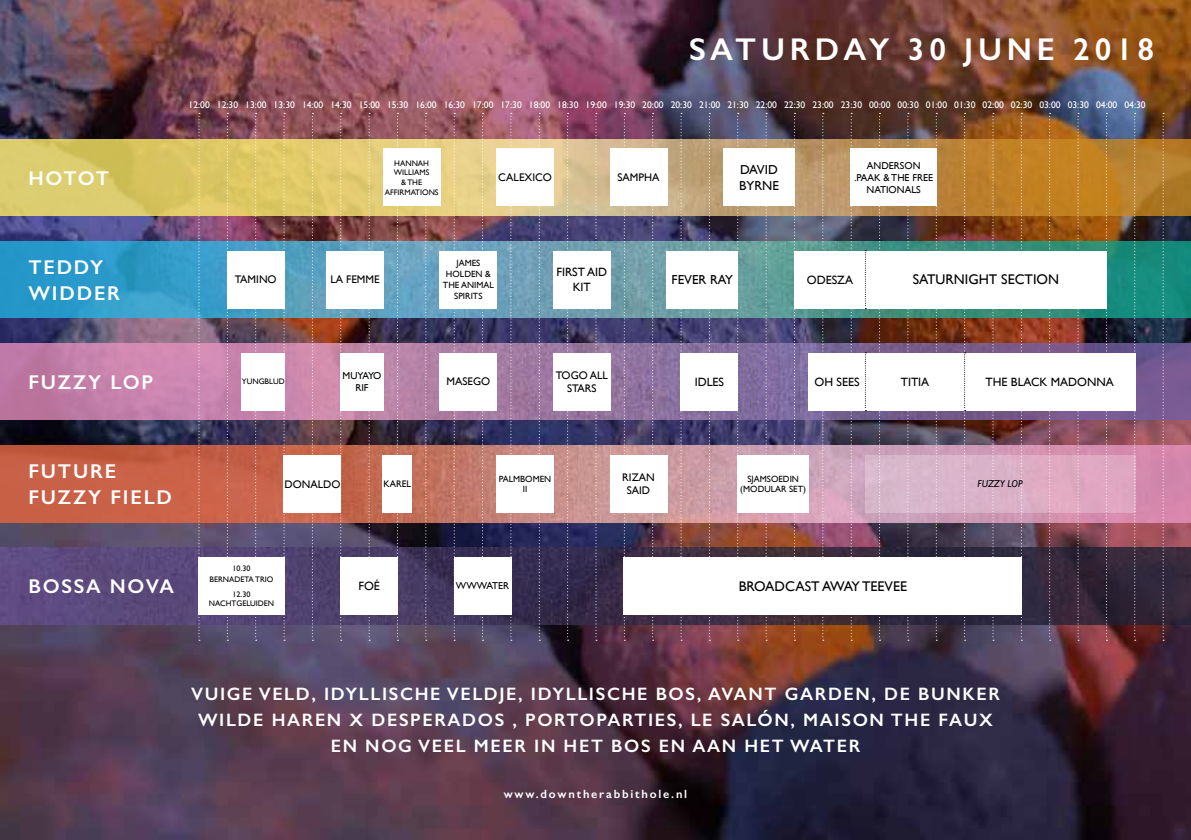
<style>
.page{position:relative;width:1191px;height:840px;background:#fff}
.page>*{position:absolute;margin:0;border:0;box-sizing:border-box;transform-origin:0 0}
.t1{font:600 31.6px "Gill Sans";letter-spacing:.15em;color:#fff}
.t2{font:600 20px/26px "Gill Sans";letter-spacing:.09em;color:#fff}
.t3{font:600 18px/26px "Gill Sans";letter-spacing:.09em;color:#fff;text-align:center}
.t4{font:14px "Gill Sans";color:#000}
.t5{font:13px/15.6px "Gill Sans";color:#000}
.t6{font:12px/14.4px "Gill Sans";color:#000;text-align:center}
.t7{font:600 12px "Gill Sans";letter-spacing:.15em;color:#fff}
.t8{font:11px/13.2px "Gill Sans";color:#000;text-align:center}
.t9{font:10px/12px "Gill Sans";color:#000;text-align:center}
.t10{font:italic 10px "Gill Sans";color:#000}
.t11{font:9.6px "Gill Sans";color:#fff}
.t12{font:9.6px "Gill Sans";color:#000}
.t13{font:9px/10.8px "Gill Sans";color:#000;text-align:center}
.t14{font:8px/9.6px "Gill Sans";color:#000;text-align:center}
</style>
<div class="page">
<img style="left:0;top:0;width:1191px;height:839px">
<img style="left:0;top:139px;width:1191px;height:76px">
<img style="left:0;top:241px;width:1191px;height:76px">
<img style="left:0;top:343px;width:1191px;height:77px">
<img style="left:0;top:445px;width:1191px;height:77px">
<img style="left:0;top:547px;width:1191px;height:77px">
<svg style="left:482px;top:113px;width:1px;height:527px"></svg>
<svg style="left:907px;top:113px;width:2px;height:527px"></svg>
<svg style="left:198px;top:113px;width:2px;height:527px"></svg>
<svg style="left:510px;top:113px;width:2px;height:527px"></svg>
<svg style="left:935px;top:113px;width:2px;height:527px"></svg>
<svg style="left:227px;top:113px;width:1px;height:527px"></svg>
<svg style="left:539px;top:113px;width:1px;height:527px"></svg>
<svg style="left:255px;top:113px;width:2px;height:527px"></svg>
<svg style="left:567px;top:113px;width:1px;height:527px"></svg>
<svg style="left:992px;top:113px;width:2px;height:527px"></svg>
<svg style="left:283px;top:113px;width:2px;height:527px"></svg>
<svg style="left:595px;top:113px;width:2px;height:527px"></svg>
<svg style="left:1020px;top:113px;width:2px;height:527px"></svg>
<svg style="left:312px;top:113px;width:1px;height:527px"></svg>
<svg style="left:624px;top:113px;width:1px;height:527px"></svg>
<svg style="left:1049px;top:113px;width:1px;height:527px"></svg>
<svg style="left:340px;top:113px;width:2px;height:527px"></svg>
<svg style="left:652px;top:113px;width:1px;height:527px"></svg>
<svg style="left:1077px;top:113px;width:2px;height:527px"></svg>
<svg style="left:369px;top:113px;width:1px;height:527px"></svg>
<svg style="left:794px;top:113px;width:1px;height:527px"></svg>
<svg style="left:680px;top:113px;width:2px;height:527px"></svg>
<svg style="left:1106px;top:113px;width:1px;height:527px"></svg>
<svg style="left:397px;top:113px;width:1px;height:527px"></svg>
<svg style="left:822px;top:113px;width:2px;height:527px"></svg>
<svg style="left:709px;top:113px;width:1px;height:527px"></svg>
<svg style="left:1134px;top:113px;width:1px;height:527px"></svg>
<svg style="left:425px;top:113px;width:2px;height:527px"></svg>
<svg style="left:850px;top:113px;width:2px;height:527px"></svg>
<svg style="left:737px;top:113px;width:2px;height:527px"></svg>
<svg style="left:1162px;top:113px;width:2px;height:527px"></svg>
<svg style="left:454px;top:113px;width:1px;height:527px"></svg>
<svg style="left:879px;top:113px;width:1px;height:527px"></svg>
<svg style="left:765px;top:113px;width:2px;height:527px"></svg>
<div style="left:326px;top:250px;width:58px;height:58px;background:#fff"></div>
<div style="left:227px;top:250px;width:57px;height:58px;background:#fff"></div>
<div style="left:340px;top:557px;width:58px;height:57px;background:#fff"></div>
<div style="left:283px;top:454px;width:58px;height:58px;background:#fff"></div>
<div style="left:496px;top:454px;width:58px;height:58px;background:#fff"></div>
<div style="left:198px;top:557px;width:86px;height:57px;background:#fff"></div>
<div style="left:383px;top:454px;width:29px;height:58px;background:#fff"></div>
<div style="left:241px;top:352px;width:43px;height:58px;background:#fff"></div>
<div style="left:340px;top:352px;width:44px;height:58px;background:#fff"></div>
<div style="left:439px;top:250px;width:58px;height:58px;background:#fff"></div>
<div style="left:439px;top:352px;width:58px;height:58px;background:#fff"></div>
<div style="left:553px;top:352px;width:57px;height:58px;background:#fff"></div>
<div style="left:454px;top:557px;width:57px;height:57px;background:#fff"></div>
<div style="left:553px;top:250px;width:57px;height:58px;background:#fff"></div>
<div style="left:666px;top:250px;width:72px;height:58px;background:#fff"></div>
<div style="left:680px;top:352px;width:58px;height:58px;background:#fff"></div>
<div style="left:794px;top:250px;width:72px;height:58px;background:#fff"></div>
<div style="left:808px;top:352px;width:58px;height:58px;background:#fff"></div>
<div style="left:865px;top:454px;width:270px;height:58px;background:#dbb2c8"></div>
<div style="left:723px;top:148px;width:72px;height:58px;background:#fff"></div>
<div style="left:737px;top:454px;width:72px;height:58px;background:#fff"></div>
<div style="left:850px;top:148px;width:86px;height:58px;background:#fff"></div>
<div style="left:865px;top:250px;width:242px;height:58px;background:#fff"></div>
<div style="left:964px;top:352px;width:171px;height:58px;background:#fff"></div>
<div style="left:865px;top:352px;width:100px;height:58px;background:#fff"></div>
<div style="left:624px;top:557px;width:398px;height:57px;background:#fff"></div>
<div style="left:383px;top:148px;width:57px;height:58px;background:#fff"></div>
<div style="left:496px;top:148px;width:58px;height:58px;background:#fff"></div>
<div style="left:609px;top:148px;width:58px;height:58px;background:#fff"></div>
<div style="left:609px;top:454px;width:58px;height:58px;background:#fff"></div>
<svg style="left:865px;top:352px;width:1px;height:59px"></svg>
<svg style="left:865px;top:250px;width:1px;height:59px"></svg>
<svg style="left:964px;top:113px;width:1px;height:527px"></svg>
<h1 class="t1" style="left:689px;top:30px;width:466px">SATURDAY 30 JUNE 2018</h1>
<p class="t11" style="left:189px;top:99px;width:958px">12:00 12:30 13:00 13:30 14:00 14:30 15:00 15:30 16:00 16:30 17:00 17:30 18:00 18:30 19:00 19:30 20:00 20:30 21:00 21:30 22:00 22:30 23:00 23:30 00:00 00:30 01:00 01:30 02:00 02:30 03:00 03:30 04:00 04:30</p>
<h2 class="t2" style="left:28px;top:164px;width:82px">HOTOT</h2>
<p class="t14" style="left:385px;top:158px;width:55px">HANNAH<br>WILLIAMS<br>&amp; THE<br>AFFIRMATIONS</p>
<p class="t8" style="left:498px;top:171px;width:55px">CALEXICO</p>
<p class="t8" style="left:617px;top:171px;width:43px">SAMPHA</p>
<h3 class="t5" style="left:739px;top:162px;width:41px">DAVID<br>BYRNE</h3>
<p class="t9" style="left:854px;top:159px;width:80px">ANDERSON .PAAK &amp; THE FREE<br>NATIONALS</p>
<h2 class="t2" style="left:28px;top:254px;width:93px">TEDDY<br>WIDDER</h2>
<p class="t8" style="left:235px;top:273px;width:43px">TAMINO</p>
<p class="t8" style="left:330px;top:273px;width:51px">LA FEMME</p>
<p class="t13" style="left:443px;top:258px;width:52px">JAMES<br>HOLDEN &amp;<br>THE ANIMAL<br>SPIRITS</p>
<p class="t6" style="left:556px;top:265px;width:52px">FIRST AID<br>KIT</p>
<h3 class="t5" style="left:671px;top:271px;width:63px">FEVER RAY</h3>
<p class="t6" style="left:807px;top:272px;width:48px">ODESZA</p>
<h3 class="t4" style="left:912px;top:271px;width:148px">SATURNIGHT SECTION</h3>
<h2 class="t2" style="left:28px;top:369px;width:126px">FUZZY LOP</h2>
<p class="t14" style="left:242px;top:376px;width:44px">YUNGBLUD</p>
<p class="t9" style="left:342px;top:369px;width:40px">MUYAYO<br>RIF</p>
<p class="t8" style="left:446px;top:375px;width:45px">MASEGO</p>
<p class="t8" style="left:555px;top:368px;width:54px">TOGO ALL<br>STARS</p>
<p class="t6" style="left:694px;top:374px;width:31px">IDLES</p>
<p class="t6" style="left:814px;top:374px;width:46px">OH SEES</p>
<p class="t6" style="left:900px;top:374px;width:30px">TITIA</p>
<p class="t6" style="left:985px;top:374px;width:130px">THE BLACK MADONNA</p>
<h2 class="t2" style="left:28px;top:458px;width:145px">FUTURE<br>FUZZY FIELD</h2>
<h2 class="t2" style="left:28px;top:573px;width:147px">BOSSA NOVA</h2>
<p class="t8" style="left:284px;top:477px;width:57px">DONALDO</p>
<p class="t13" style="left:499px;top:472px;width:54px">PALMBOMEN<br>II</p>
<p class="t12" style="left:383px;top:478px;width:29px">KAREL</p>
<p class="t14" style="left:210px;top:563px;width:65px;line-height:10.8px">10.30<br>BERNADETA TRIO</p>
<p class="t14" style="left:209px;top:588px;width:67px">12.30<br>NACHTGELUIDEN</p>
<p class="t6" style="left:358px;top:578px;width:23px">FOÉ</p>
<p class="t9" style="left:456px;top:579px;width:55px">WWWATER</p>
<p class="t8" style="left:622px;top:470px;width:34px">RIZAN<br>SAID</p>
<p class="t13" style="left:740px;top:472px;width:67px">SJAMSOEDIN (MODULAR SET)</p>
<h3 class="t4" style="left:738px;top:577px;width:170px">BROADCAST AWAY TEEVEE</h3>
<p class="t10" style="left:977px;top:478px;width:47px">FUZZY LOP</p>
<h3 class="t3" style="left:191px;top:680px;width:810px">VUIGE VELD, IDYLLISCHE VELDJE, IDYLLISCHE BOS, AVANT GARDEN, DE BUNKER<br>WILDE HAREN X DESPERADOS , PORTOPARTIES, LE SALÓN, MAISON THE FAUX<br>EN NOG VEEL MEER IN HET BOS EN AAN HET WATER</h3>
<p class="t7" style="left:504px;top:786px;width:185px">www.downtherabbithole.nl</p>
</div>
